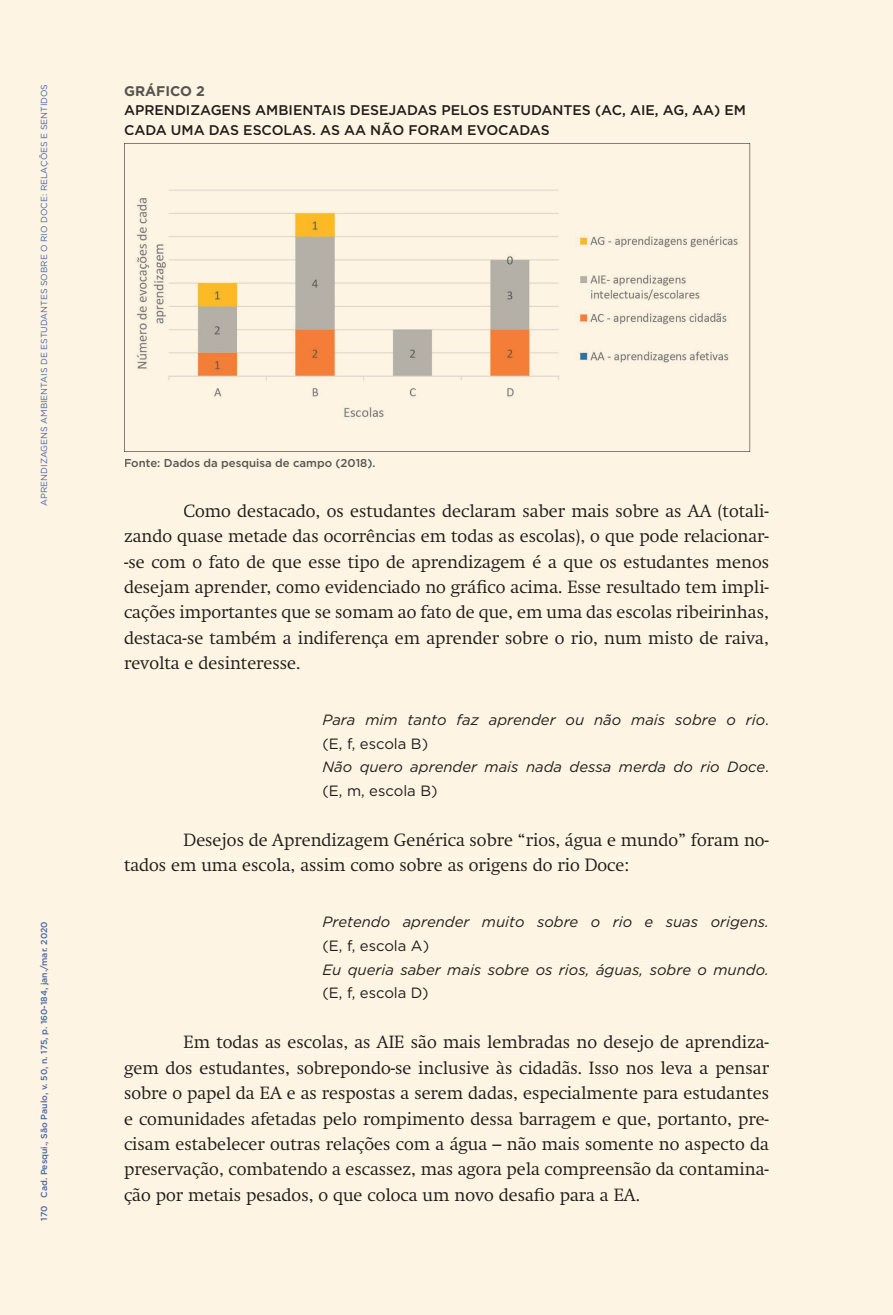
<style>
.page{position:relative;width:893px;height:1315px;background:#fef4e4}
.page>*{position:absolute;margin:0;border:0;box-sizing:border-box;transform-origin:0 0}
.t1{font:300 17.5px/25.4px "Swift";color:#221b18;text-align:justify}
.t2{font:italic 14.88px/23.6px "Gotham HTF";color:#221b18}
.t3{font:14.88px "Gotham HTF";color:#221b18}
.t4{font:500 14px/19.2px "Gotham HTF";color:#221b18}
.t5{font:700 14px "Gotham HTF";color:#57544f}
.t6{font:500 11.38px "Gotham HTF";color:#57544f}
.t7{font:8.75px "Gotham HTF";color:#4466a3}
.t8{font:500 8.75px "Gotham HTF";color:#4466a3}
.s1{font-style:normal}
</style>
<div class="page">
<div style="left:39px;top:85px;width:9px;height:420px;background:#fef4e4"></div>
<div style="left:40px;top:921px;width:8px;height:299px;background:#fef4e4"></div>
<div style="left:125px;top:83px;width:79px;height:13px;background:#fef4e4"></div>
<div style="left:124px;top:105px;width:622px;height:12px;background:#fef4e4"></div>
<div style="left:125px;top:122px;width:424px;height:13px;background:#fef4e4"></div>
<svg style="left:124px;top:143px;width:626px;height:309px;background:#f5e9d7"></svg>
<div style="left:125px;top:458px;width:250px;height:10px;background:#fef4e4"></div>
<div style="left:184px;top:504px;width:585px;height:17px;background:#fef4e4"></div>
<div style="left:125px;top:529px;width:644px;height:17px;background:#fef4e4"></div>
<div style="left:124px;top:554px;width:645px;height:17px;background:#fef4e4"></div>
<div style="left:125px;top:580px;width:644px;height:17px;background:#fef4e4"></div>
<div style="left:125px;top:605px;width:644px;height:17px;background:#fef4e4"></div>
<div style="left:125px;top:630px;width:644px;height:18px;background:#fef4e4"></div>
<div style="left:124px;top:656px;width:175px;height:13px;background:#fef4e4"></div>
<div style="left:323px;top:714px;width:442px;height:13px;background:#fef4e4"></div>
<div style="left:323px;top:737px;width:104px;height:13px;background:#fef4e4"></div>
<div style="left:323px;top:761px;width:442px;height:14px;background:#fef4e4"></div>
<div style="left:323px;top:785px;width:113px;height:13px;background:#fef4e4"></div>
<div style="left:184px;top:833px;width:585px;height:17px;background:#fef4e4"></div>
<div style="left:124px;top:858px;width:505px;height:17px;background:#fef4e4"></div>
<div style="left:323px;top:916px;width:444px;height:13px;background:#fef4e4"></div>
<div style="left:323px;top:940px;width:105px;height:13px;background:#fef4e4"></div>
<div style="left:323px;top:963px;width:444px;height:14px;background:#fef4e4"></div>
<div style="left:323px;top:987px;width:105px;height:13px;background:#fef4e4"></div>
<div style="left:184px;top:1035px;width:585px;height:17px;background:#fef4e4"></div>
<div style="left:124px;top:1061px;width:645px;height:17px;background:#fef4e4"></div>
<div style="left:125px;top:1086px;width:644px;height:17px;background:#fef4e4"></div>
<div style="left:125px;top:1111px;width:644px;height:17px;background:#fef4e4"></div>
<div style="left:125px;top:1137px;width:644px;height:17px;background:#fef4e4"></div>
<div style="left:124px;top:1162px;width:645px;height:17px;background:#fef4e4"></div>
<div style="left:125px;top:1187px;width:514px;height:17px;background:#fef4e4"></div>
<p class="t7" style="left:39px;top:505px;width:423px;rotate:-90deg">APRENDIZAGENS AMBIENTAIS DE ESTUDANTES SOBRE O RIO DOCE: RELAÇÕES E SENTIDOS</p>
<p class="t8" style="left:39px;top:1220px;width:301px;rotate:-90deg">170 Cad. Pesqui., São Paulo, v. 50, n. 175, p. 160-184, jan./mar. 2020</p>
<p class="t5" style="left:124px;top:83px;width:82px">GRÁFICO 2</p>
<p class="t4" style="left:124px;top:100px;width:624px">APRENDIZAGENS AMBIENTAIS DESEJADAS PELOS ESTUDANTES (AC, AIE, AG, AA) EM<br>CADA UMA DAS ESCOLAS. AS AA NÃO FORAM EVOCADAS</p>
<p class="t6" style="left:124px;top:456px;width:253px">Fonte: Dados da pesquisa de campo (2018).</p>
<p class="t1" style="left:124px;top:498px;width:646px;text-indent:60px">Como destacado, os estudantes declaram saber mais sobre as AA (totali&shy;zando quase metade das ocorrências em todas as escolas), o que pode relacionar--se com o fato de que esse tipo de aprendizagem é a que os estudantes menos desejam aprender, como evidenciado no gráfico acima. Esse resultado tem impli&shy;cações importantes que se somam ao fato de que, em uma das escolas ribeirinhas, destaca-se também a indiferença em aprender sobre o rio, num misto de raiva, revolta e desinteresse.</p>
<p class="t2" style="left:322px;top:708px;width:448px">Para mim tanto faz aprender ou não mais sobre o rio<span class="s1">. (E, f, escola B)<br></span>Não quero aprender mais nada dessa merda do rio Doce<span class="s1">. (E, m, escola B)</span></p>
<p class="t1" style="left:124px;top:827px;width:646px;text-indent:60px">Desejos de Aprendizagem Genérica sobre “rios, água e mundo” foram no&shy;tados em uma escola, assim como sobre as origens do rio Doce:</p>
<p class="t2" style="left:322px;top:910px;width:448px">Pretendo aprender muito sobre o rio e suas origens.</p>
<p class="t3" style="left:322px;top:937px;width:108px">(E, f, escola A)</p>
<p class="t2" style="left:322px;top:957px;width:448px">Eu queria saber mais sobre os rios, águas, sobre o mundo.</p>
<p class="t3" style="left:322px;top:984px;width:108px">(E, f, escola D)</p>
<p class="t1" style="left:124px;top:1029px;width:646px;text-indent:60px">Em todas as escolas, as AIE são mais lembradas no desejo de aprendiza&shy;gem dos estudantes, sobrepondo-se inclusive às cidadãs. Isso nos leva a pensar sobre o papel da EA e as respostas a serem dadas, especialmente para estudantes e comunidades afetadas pelo rompimento dessa barragem e que, portanto, pre&shy;cisam estabelecer outras relações com a água – não mais somente no aspecto da preservação, combatendo a escassez, mas agora pela compreensão da contamina&shy;ção por metais pesados, o que coloca um novo desafio para a EA.</p>
</div>
